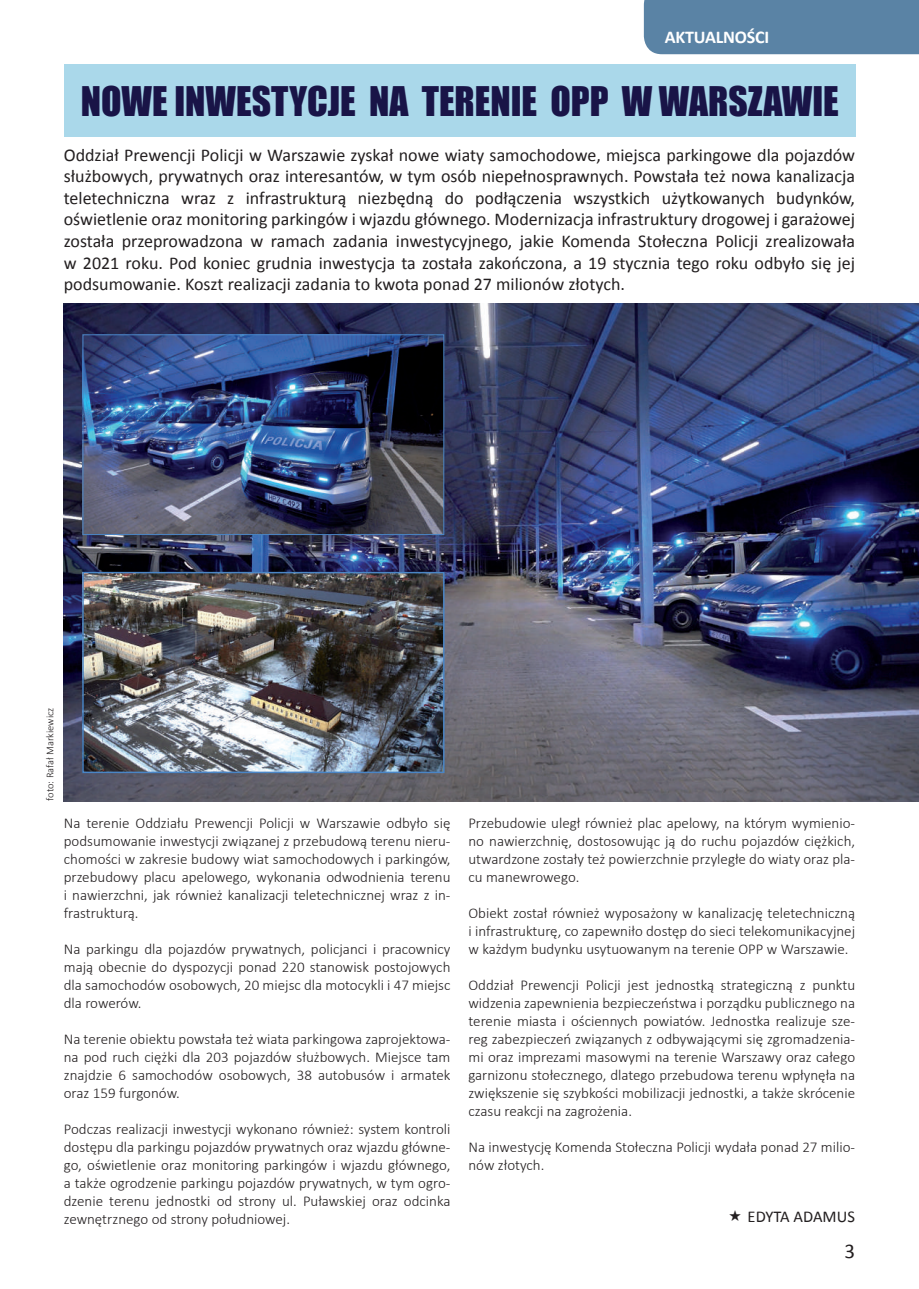
<style>
.page{position:relative;width:919px;height:1289px;background:#fff}
.page>*{position:absolute;margin:0;border:0;box-sizing:border-box;transform-origin:0 0}
.t1{font:37.5px "Impact";color:#191447}
.t2{font:21px "Calibri";color:#231f20}
.t3{font:18px/21.6px "Calibri";color:#231f20;text-align:justify}
.t4{font:700 18px "Calibri";letter-spacing:-.01em;color:#fff}
.t5{font:16.5px "Calibri";color:#231f20}
.t6{font:300 15px/18px "Calibri";color:#231f20;text-align:justify}
.t7{font:300 10.5px "Calibri";color:#231f20}
</style>
<div class="page">
<div style="left:64px;top:64px;width:791px;height:73px;background:#aad8ea"></div>
<img style="left:64px;top:304px;width:854px;height:497px">
<div style="left:643px;top:0;width:275px;height:54px;background:#5a83a5"></div>
<img style="left:85px;top:336px;width:357px;height:197px">
<div style="left:83px;top:334px;width:361px;height:201px;border:1px solid #4a85c5"></div>
<img style="left:85px;top:575px;width:356px;height:195px">
<div style="left:82px;top:572px;width:362px;height:201px;border:2px solid #4a85c5"></div>
<p class="t4" style="left:664px;top:26px;width:106px">AKTUALNOŚCI</p>
<h1 class="t1" style="left:81px;top:73px;width:759px">NOWE INWESTYCJE NA TERENIE OPP W WARSZAWIE</h1>
<p class="t3" style="left:64px;top:144px;width:792px">Oddział Prewencji Policji w Warszawie zyskał nowe wiaty samochodowe, miejsca parkingowe dla pojazdów służbowych, prywatnych oraz interesantów, w tym osób niepełnosprawnych. Powstała też nowa kanalizacja teletechniczna wraz z infrastrukturą niezbędną do podłączenia wszystkich użytkowanych budynków, oświetlenie oraz monitoring parkingów i wjazdu głównego. Modernizacja infrastruktury drogowej i garażowej została przeprowadzona w ramach zadania inwestycyjnego, jakie Komenda Stołeczna Policji zrealizowała w 2021 roku. Pod koniec grudnia inwestycja ta została zakończona, a 19 stycznia tego roku odbyło się jej podsumowanie. Koszt realizacji zadania to kwota ponad 27 milionów złotych.</p>
<p class="t7" style="left:44px;top:800px;width:95px;rotate:-90deg">foto: Rafał Markiewicz</p>
<p class="t6" style="left:64px;top:814px;width:388px">Na terenie Oddziału Prewencji Policji w Warszawie odbyło się podsumowanie inwestycji związanej z przebudową terenu nieru&shy;chomości w zakresie budowy wiat samochodowych i parkingów, przebudowy placu apelowego, wykonania odwodnienia terenu i nawierzchni, jak również kanalizacji teletechnicznej wraz z in&shy;frastrukturą.</p>
<p class="t6" style="left:64px;top:940px;width:388px">Na parkingu dla pojazdów prywatnych, policjanci i pracownicy mają obecnie do dyspozycji ponad 220 stanowisk postojowych dla samochodów osobowych, 20 miejsc dla motocykli i 47 miejsc dla rowerów.</p>
<p class="t6" style="left:64px;top:1030px;width:388px">Na terenie obiektu powstała też wiata parkingowa zaprojektowa&shy;na pod ruch ciężki dla 203 pojazdów służbowych. Miejsce tam znajdzie 6 samochodów osobowych, 38 autobusów i armatek oraz 159 furgonów.</p>
<p class="t6" style="left:64px;top:1120px;width:388px">Podczas realizacji inwestycji wykonano również: system kontroli dostępu dla parkingu pojazdów prywatnych oraz wjazdu główne&shy;go, oświetlenie oraz monitoring parkingów i wjazdu głównego, a także ogrodzenie parkingu pojazdów prywatnych, w tym ogro&shy;dzenie terenu jednostki od strony ul. Puławskiej oraz odcinka zewnętrznego od strony południowej.</p>
<p class="t6" style="left:468px;top:814px;width:388px">Przebudowie uległ również plac apelowy, na którym wymienio&shy;no nawierzchnię, dostosowując ją do ruchu pojazdów ciężkich, utwardzone zostały też powierzchnie przyległe do wiaty oraz pla&shy;cu manewrowego.</p>
<p class="t6" style="left:468px;top:904px;width:388px">Obiekt został również wyposażony w kanalizację teletechniczną i infrastrukturę, co zapewniło dostęp do sieci telekomunikacyjnej w każdym budynku usytuowanym na terenie OPP w Warszawie.</p>
<p class="t6" style="left:468px;top:976px;width:388px">Oddział Prewencji Policji jest jednostką strategiczną z punktu widzenia zapewnienia bezpieczeństwa i porządku publicznego na terenie miasta i ościennych powiatów. Jednostka realizuje sze&shy;reg zabezpieczeń związanych z odbywającymi się zgromadzenia&shy;mi oraz imprezami masowymi na terenie Warszawy oraz całego garnizonu stołecznego, dlatego przebudowa terenu wpłynęła na zwiększenie się szybkości mobilizacji jednostki, a także skrócenie czasu reakcji na zagrożenia.</p>
<p class="t6" style="left:468px;top:1138px;width:388px">Na inwestycję Komenda Stołeczna Policji wydała ponad 27 milio&shy;nów złotych.</p>
<p class="t5" style="left:747px;top:1205px;width:109px">EDYTA ADAMUS</p>
<h2 class="t2" style="left:844px;top:1237px;width:12px">3</h2>
</div>
